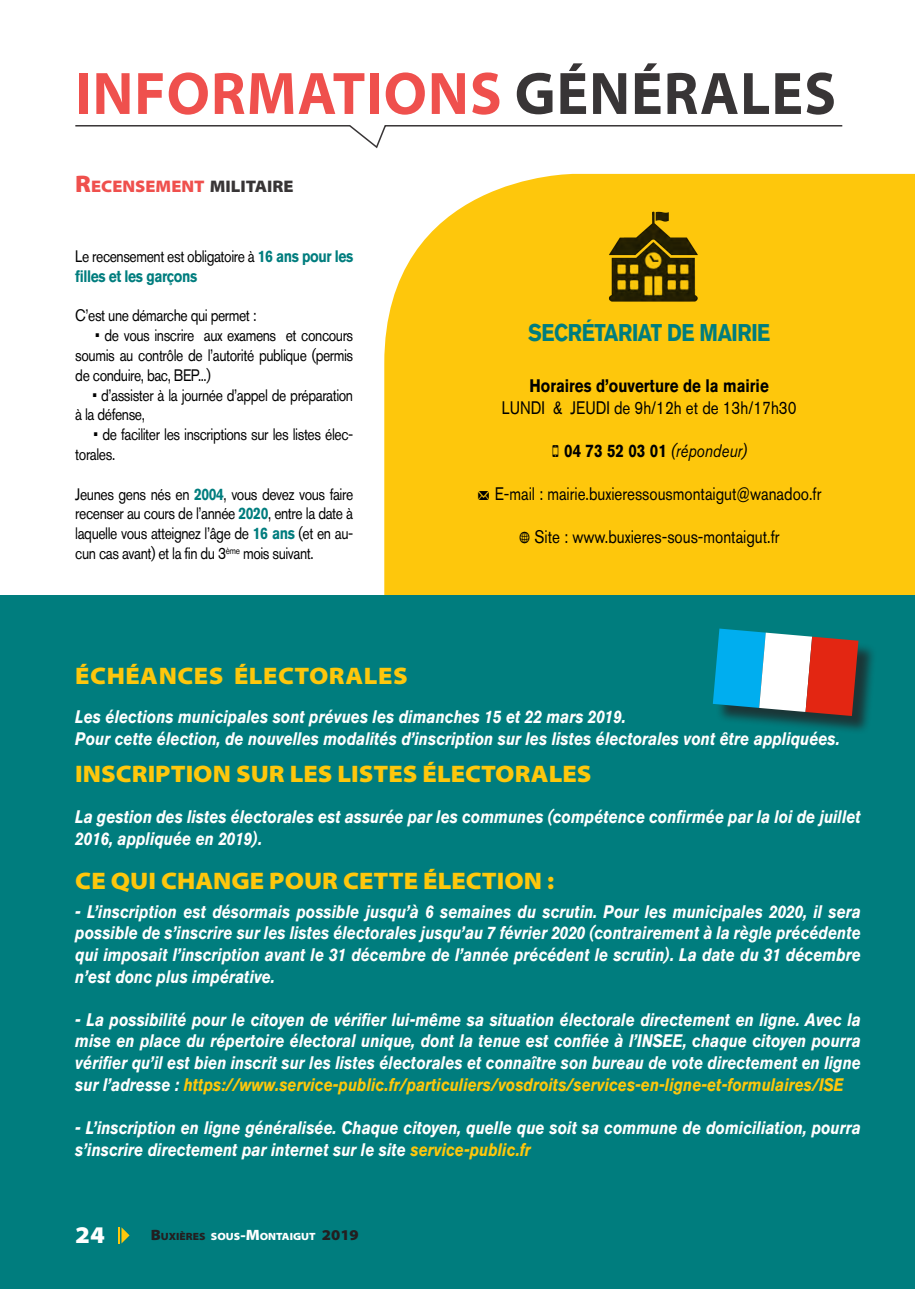
<style>
.page{position:relative;width:915px;height:1289px;background:#fff}
.page>*{position:absolute;margin:0;border:0;box-sizing:border-box;transform-origin:0 0}
.t1{font:700 semi-expanded 60.45px "Myriad Pro";letter-spacing:.02em;color:#ef504d;scale:.9 1}
.t2{font:900 semi-expanded 24px "Myriad Pro";color:#fec70c}
.t3{font:900 semi-expanded 24px "Myriad Pro";letter-spacing:.02em;color:#fec70c}
.t4{font:700 24px "Akzidenz Grotesk BQ";letter-spacing:-.02em;color:#007d7e;scale:.84 1}
.t5{font:900 semi-expanded 24px "Myriad Pro";color:#fff}
.t6{font:italic 700 18px/21.6px "Akzidenz Grotesk BQ";color:#fff;scale:.84 1}
.t7{font:18px "Akzidenz Grotesk BQ";color:#000;scale:.84 1}
.t8{font:700 18px "Akzidenz Grotesk BQ";color:#000;scale:.84 1}
.t9{font:italic 18px "Akzidenz Grotesk BQ";color:#000;scale:.84 1}
.t10{font:900 semi-expanded 16.8px "Myriad Pro";color:#ef504d}
.t11{font:16.5px/19.8px "Akzidenz Grotesk BQ";letter-spacing:-.03em;color:#000;text-align:justify;scale:.84 1}
.t12{font:700 16.5px/19.8px "Akzidenz Grotesk BQ";letter-spacing:-.03em;color:#007d7e;scale:.84 1}
.t13{font:900 semi-expanded 10.5px "Myriad Pro";color:#fff}
.s1{color:#383536}
.s2{font-size:24px}
.s3{font-weight:400;color:#000}
.s4{font-weight:700;color:#007d7e}
.s5{font-family:"Modern Pictograms";font-style:normal}
.s6{font-weight:700;font-style:normal}
.s7{font-family:"Modern Pictograms"}
.s8{color:#fec70c}
.s9{font-size:15px;color:#231f20}
.s10{color:#231f20}
.s11{font-size:15px;color:#007d7e}
.s12{font-size:15px}
</style>
<div class="page">
<svg style="left:75px;top:125px;width:768px;height:24px"></svg>
<div style="left:384px;top:174px;width:530px;height:421px;background:#fec70c"></div>
<div style="left:0;top:595px;width:914px;height:693px;background:#007d7e"></div>
<div style="left:715px;top:631px;width:161px;height:103px;background:#231f20;opacity:.75"></div>
<svg style="left:712px;top:628px;width:146px;height:88px;background:#85919d"></svg>
<img style="left:598px;top:202px;width:111px;height:111px">
<svg style="left:118px;top:1227px;width:11px;height:16px"></svg>
<h1 class="t1" style="left:75px;top:59px;width:846px">INFORMATIONS <span class="s1">GÉNÉRALES</span></h1>
<p class="t10" style="left:75px;top:177px;width:220px"><span class="s2">R</span>ECENSEMENT <span class="s1">MILITAIRE</span></p>
<p class="t12" style="left:75px;top:246px;width:332px"><span class="s3">Le recensement est obligatoire à</span> 16 ans pour les filles et les garçons</p>
<p class="t11" style="left:75px;top:305px;width:217px">C’est une démarche qui permet :</p>
<p class="t11" style="left:75px;top:325px;width:332px;text-indent:20px">• de vous inscrire aux examens et concours soumis au contrôle de l’autorité publique (permis de conduire, bac, BEP...)</p>
<p class="t11" style="left:75px;top:385px;width:332px;text-indent:17px">• d’assister à la journée d’appel de préparation à la défense,</p>
<p class="t11" style="left:75px;top:424px;width:332px;text-indent:18px">• de faciliter les inscriptions sur les listes élec&shy;torales.</p>
<p class="t11" style="left:75px;top:484px;width:332px">Jeunes gens nés en <span class="s4">2004</span>, vous devez vous faire recenser au cours de l’année <span class="s4">2020</span>, entre la date à laquelle vous atteignez l’âge de <span class="s4">16 ans</span> (et en au&shy;cun cas avant) et la fin du 3<sup>ème</sup> mois suivant.</p>
<h2 class="t3" style="left:75px;top:662px;width:334px">ÉCHÉANCES ÉLECTORALES</h2>
<h2 class="t4" style="left:528px;top:318px;width:290px">SECRÉTARIAT DE MAIRIE</h2>
<p class="t8" style="left:529px;top:375px;width:286px">Horaires d’ouverture de la mairie</p>
<p class="t7" style="left:501px;top:397px;width:352px">LUNDI &amp; JEUDI de 9h/12h et de 13h/17h30</p>
<p class="t9" style="left:551px;top:440px;width:234px"><span class="s5">O</span> <span class="s6">04 73 52 03 01</span> (répondeur)</p>
<p class="t7" style="left:477px;top:483px;width:411px"><span class="s7">m</span> E-mail : mairie.buxieressousmontaigut@wanadoo.fr</p>
<p class="t7" style="left:518px;top:526px;width:312px"><span class="s7">w</span> Site : www.buxieres-sous-montaigut.fr</p>
<p class="t6" style="left:75px;top:706px;width:911px">Les élections municipales sont prévues les dimanches 15 et 22 mars 2019.<br>Pour cette élection, de nouvelles modalités d’inscription sur les listes électorales vont être appliquées.</p>
<h2 class="t2" style="left:75px;top:760px;width:15px">INSCRIPTION</h2>
<h2 class="t2" style="left:236px;top:760px;width:17px">SUR</h2>
<h2 class="t2" style="left:289px;top:760px;width:15px">LES</h2>
<h2 class="t2" style="left:337px;top:760px;width:14px">LISTES</h2>
<h2 class="t2" style="left:422px;top:760px;width:17px">ÉLECTORALES</h2>
<p class="t6" style="left:75px;top:805px;width:936px">La gestion des listes électorales est assurée par les communes (compétence confirmée par la loi de juillet<br>2016, appliquée en 2019).</p>
<h2 class="t2" style="left:75px;top:866px;width:51px">CE QUI</h2>
<h2 class="t2" style="left:161px;top:866px;width:18px">CHANGE</h2>
<h2 class="t2" style="left:269px;top:866px;width:18px">POUR</h2>
<h2 class="t2" style="left:343px;top:866px;width:16px">CETTE</h2>
<h2 class="t2" style="left:423px;top:866px;width:16px">ÉLECTION</h2>
<h2 class="t2" style="left:547px;top:866px;width:9px">:</h2>
<p class="t6" style="left:75px;top:900px;width:936px;text-align:justify">- L’inscription est désormais possible jusqu’à 6 semaines du scrutin. Pour les municipales 2020, il sera possible de s’inscrire sur les listes électorales jusqu’au 7 février 2020 (contrairement à la règle précédente qui imposait l’inscription avant le 31 décembre de l’année précédent le scrutin). La date du 31 décembre n’est donc plus impérative.</p>
<p class="t6" style="left:75px;top:1008px;width:936px;text-align:justify">- La possibilité pour le citoyen de vérifier lui-même sa situation électorale directement en ligne. Avec la mise en place du répertoire électoral unique, dont la tenue est confiée à l’INSEE, chaque citoyen pourra vérifier qu’il est bien inscrit sur les listes électorales et connaître son bureau de vote directement en ligne sur l’adresse : <span class="s8">https://www.service-public.fr/particuliers/vosdroits/services-en-ligne-et-formulaires/ISE</span></p>
<p class="t6" style="left:75px;top:1116px;width:936px">- L’inscription en ligne généralisée. Chaque citoyen, quelle que soit sa commune de domiciliation, pourra s’inscrire directement par internet sur le site <span class="s8">service-public.fr</span></p>
<h2 class="t5" style="left:75px;top:1221px;width:31px">24</h2>
<p class="t13" style="left:151px;top:1230px;width:209px"><span class="s9">B</span><span class="s10">UXIÈRES</span><span class="s11">-</span>SOUS<span class="s12">-M</span>ONTAIGUT <span class="s9">2019</span></p>
</div>
